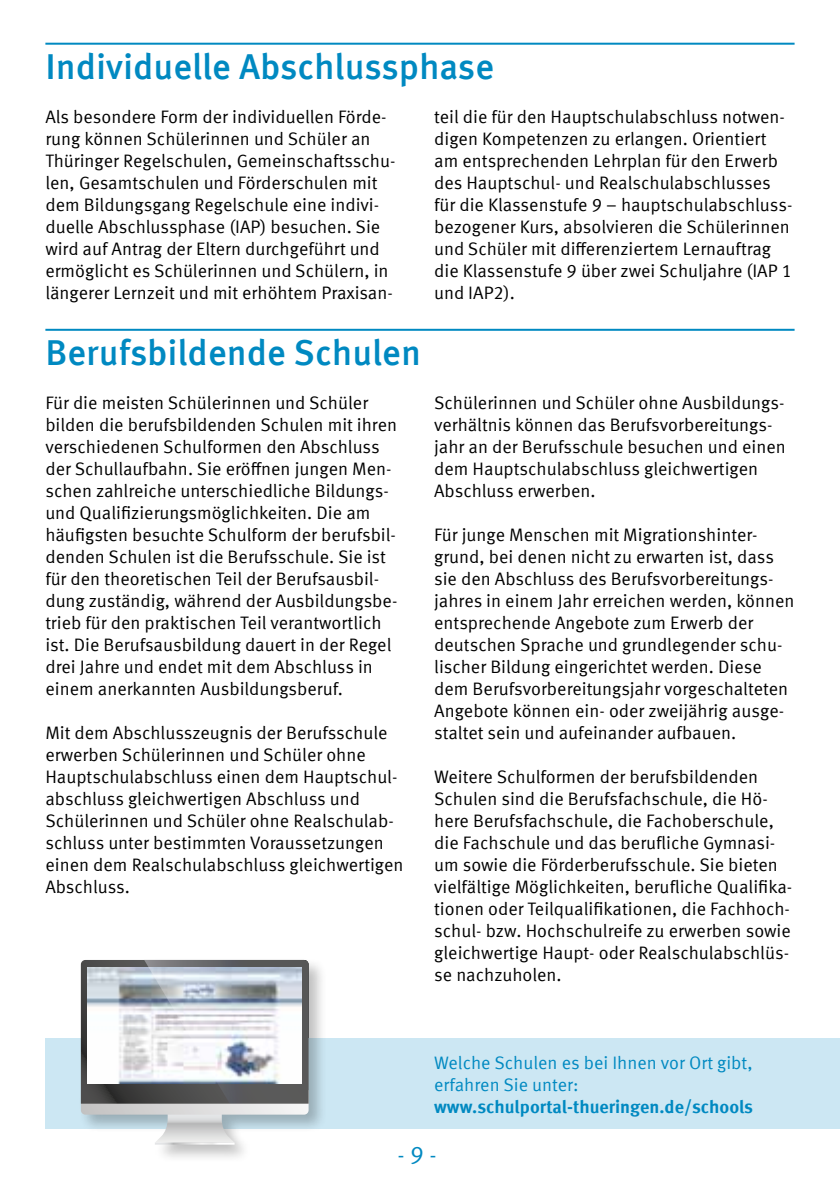
<style>
.page{position:relative;width:840px;height:1191px;background:#fff}
.page>*{position:absolute;margin:0;border:0;box-sizing:border-box;transform-origin:0 0}
.Überschrift_1{font:500 36px "Meta Offc Pro";color:#0089c1}
.t1{font:24px "Meta Offc Pro Norm";color:#0089c1}
.t2{font:18px/22px "Meta Offc Pro Norm";color:#000}
.t3{font:18px/22px "Meta Offc Pro Norm";color:#0089c1}
.s1{font-family:"Meta Offc Pro";font-weight:700}
</style>
<div class="page">
<div style="left:45px;top:1037px;width:794px;height:91px;background:#cce7f3"></div>
<hr style="left:45px;top:43px;width:749px;height:2px;background:#0089c1">
<hr style="left:45px;top:329px;width:749px;height:2px;background:#0089c1">
<div style="left:78px;top:957px;width:249px;height:206px;background:#000;opacity:.25"></div>
<svg style="left:81px;top:960px;width:227px;height:184px"></svg>
<p class="Überschrift_1" style="left:45px;top:38px;width:450px">Individuelle Abschlussphase</p>
<p class="t2" style="left:45px;top:104px;width:351px">Als besondere Form der individuellen Förde&shy;rung können Schülerinnen und Schüler an Thüringer Regelschulen, Gemeinschaftsschu&shy;len, Gesamtschulen und Förderschulen mit dem Bildungsgang Regelschule eine indivi&shy;duelle Abschlussphase (IAP) besuchen. Sie wird auf Antrag der Eltern durchgeführt und ermöglicht es Schülerinnen und Schülern, in längerer Lernzeit und mit erhöhtem Praxisan-</p>
<p class="t2" style="left:434px;top:104px;width:359px">teil die für den Hauptschulabschluss notwen&shy;digen Kompetenzen zu erlangen. Orientiert am entsprechenden Lehrplan für den Erwerb des Hauptschul- und Realschulabschlusses für die Klassenstufe 9 – hauptschulabschluss&shy;bezogener Kurs, absolvieren die Schülerinnen und Schüler mit differenziertem Lernauftrag die Klassenstufe 9 über zwei Schuljahre (IAP 1 und IAP2).</p>
<p class="Überschrift_1" style="left:45px;top:324px;width:377px">Berufsbildende Schulen</p>
<p class="t2" style="left:45px;top:390px;width:353px">Für die meisten Schülerinnen und Schüler bilden die berufsbildenden Schulen mit ihren verschiedenen Schulformen den Abschluss der Schullaufbahn. Sie eröffnen jungen Men&shy;schen zahlreiche unterschiedliche Bildungs&shy;und Qualifizierungsmöglichkeiten. Die am häufigsten besuchte Schulform der berufsbil&shy;denden Schulen ist die Berufsschule. Sie ist für den theoretischen Teil der Berufsausbil&shy;dung zuständig, während der Ausbildungsbe&shy;trieb für den praktischen Teil verantwortlich ist. Die Berufsausbildung dauert in der Regel drei Jahre und endet mit dem Abschluss in einem anerkannten Ausbildungsberuf.</p>
<p class="t2" style="left:45px;top:720px;width:359px">Mit dem Abschlusszeugnis der Berufsschule erwerben Schülerinnen und Schüler ohne Hauptschulabschluss einen dem Hauptschul&shy;abschluss gleichwertigen Abschluss und Schülerinnen und Schüler ohne Realschulab&shy;schluss unter bestimmten Voraussetzungen einen dem Realschulabschluss gleichwertigen Abschluss.</p>
<p class="t2" style="left:434px;top:390px;width:353px">Schülerinnen und Schüler ohne Ausbildungs&shy;verhältnis können das Berufsvorbereitungs&shy;jahr an der Berufsschule besuchen und einen dem Hauptschulabschluss gleichwertigen Abschluss erwerben.</p>
<p class="t2" style="left:434px;top:522px;width:362px">Für junge Menschen mit Migrationshinter&shy;grund, bei denen nicht zu erwarten ist, dass sie den Abschluss des Berufsvorbereitungs&shy;jahres in einem Jahr erreichen werden, können entsprechende Angebote zum Erwerb der deutschen Sprache und grundlegender schu&shy;lischer Bildung eingerichtet werden. Diese dem Berufsvorbereitungsjahr vorgeschalteten Angebote können ein- oder zweijährig ausge&shy;staltet sein und aufeinander aufbauen.</p>
<p class="t2" style="left:434px;top:764px;width:359px">Weitere Schulformen der berufsbildenden Schulen sind die Berufsfachschule, die Hö&shy;here Berufsfachschule, die Fachoberschule, die Fachschule und das berufliche Gymnasi&shy;um sowie die Förderberufsschule. Sie bieten vielfältige Möglichkeiten, berufliche Qualifika&shy;tionen oder Teilqualifikationen, die Fachhoch&shy;schul- bzw. Hochschulreife zu erwerben sowie gleichwertige Haupt- oder Realschulabschlüs&shy;se nachzuholen.</p>
<p class="t3" style="left:434px;top:1050px;width:320px">Welche Schulen es bei Ihnen vor Ort gibt, erfahren Sie unter: <span class="s1">www.schulportal-thueringen.de/schools</span></p>
<h2 class="t1" style="left:397px;top:1136px;width:41px">- 9 -</h2>
</div>
